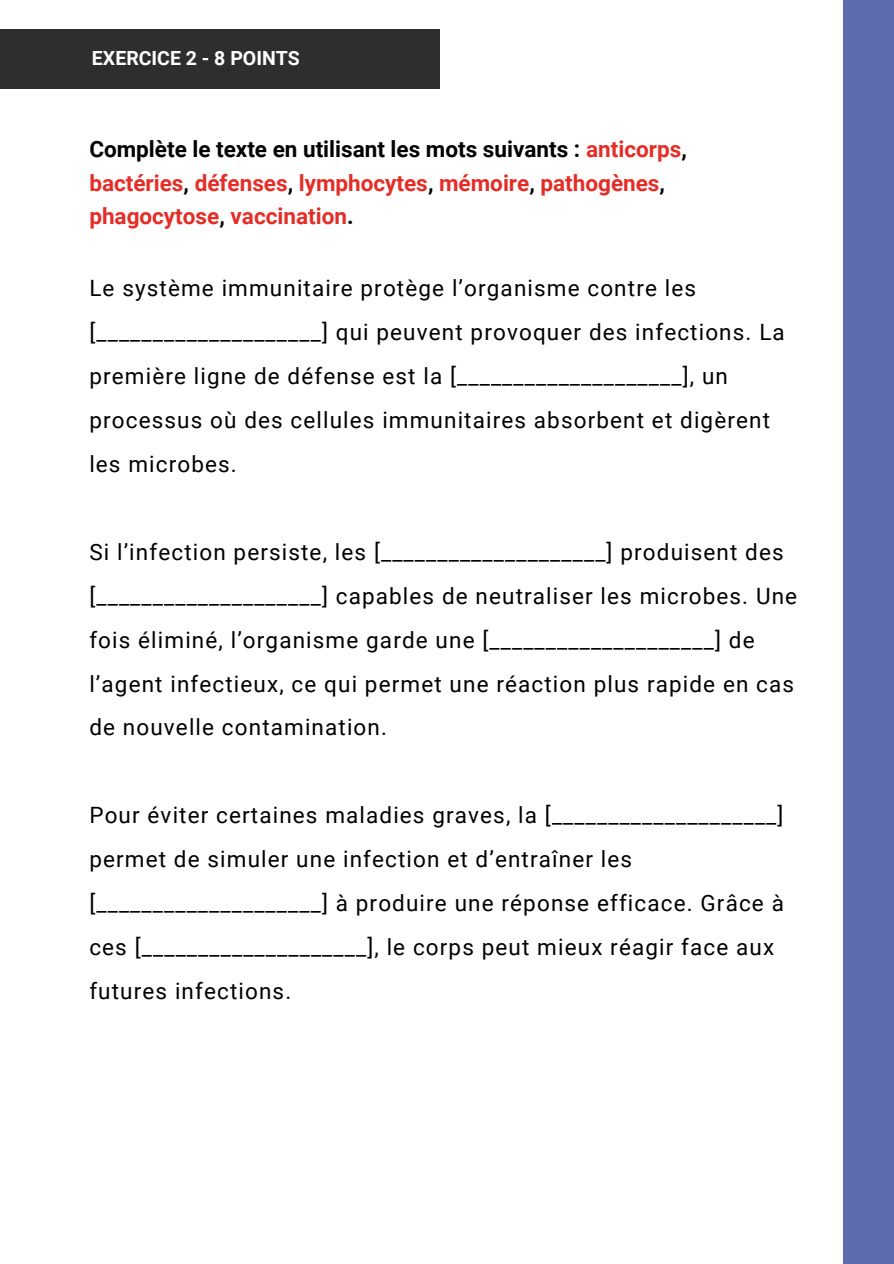
<style>
.page{position:relative;width:894px;height:1264px;background:#fff}
.page>*{position:absolute;margin:0;border:0;box-sizing:border-box;transform-origin:0 0}
.t1{font:22.5px/43.8px "Roboto";letter-spacing:.05em;color:#000}
.t2{font:700 22.5px/33.8px "Roboto";color:#e52d27}
.t3{font:700 19.5px "Roboto";color:#fff}
.s1{color:#000}
</style>
<div class="page">
<div style="left:842px;top:0;width:51px;height:1263px;background:#5d6cb0"></div>
<div style="left:0;top:30px;width:440px;height:59px;background:#2e2e2e"></div>
<p class="t3" style="left:92px;top:46px;width:209px">EXERCICE 2 - 8 POINTS</p>
<h1 class="t2" style="left:89px;top:132px;width:599px"><span class="s1">Complète le texte en utilisant les mots suivants :</span> anticorps<span class="s1">, </span>bactéries<span class="s1">,</span> défenses<span class="s1">,</span> lymphocytes<span class="s1">,</span> mémoire<span class="s1">,</span> pathogènes<span class="s1">, </span>phagocytose<span class="s1">,</span> vaccination<span class="s1">.</span></h1>
<h2 class="t1" style="left:89px;top:267px;width:696px">Le système immunitaire protège l’organisme contre les [____________________] qui peuvent provoquer des infections. La première ligne de défense est la [____________________], un processus où des cellules immunitaires absorbent et digèrent les microbes.</h2>
<h2 class="t1" style="left:89px;top:530px;width:709px">Si l’infection persiste, les [____________________] produisent des [____________________] capables de neutraliser les microbes. Une fois éliminé, l’organisme garde une [____________________] de l’agent infectieux, ce qui permet une réaction plus rapide en cas de nouvelle contamination.</h2>
<h2 class="t1" style="left:89px;top:793px;width:696px">Pour éviter certaines maladies graves, la [____________________] permet de simuler une infection et d’entraîner les [____________________] à produire une réponse efficace. Grâce à ces [____________________], le corps peut mieux réagir face aux futures infections.</h2>
</div>
